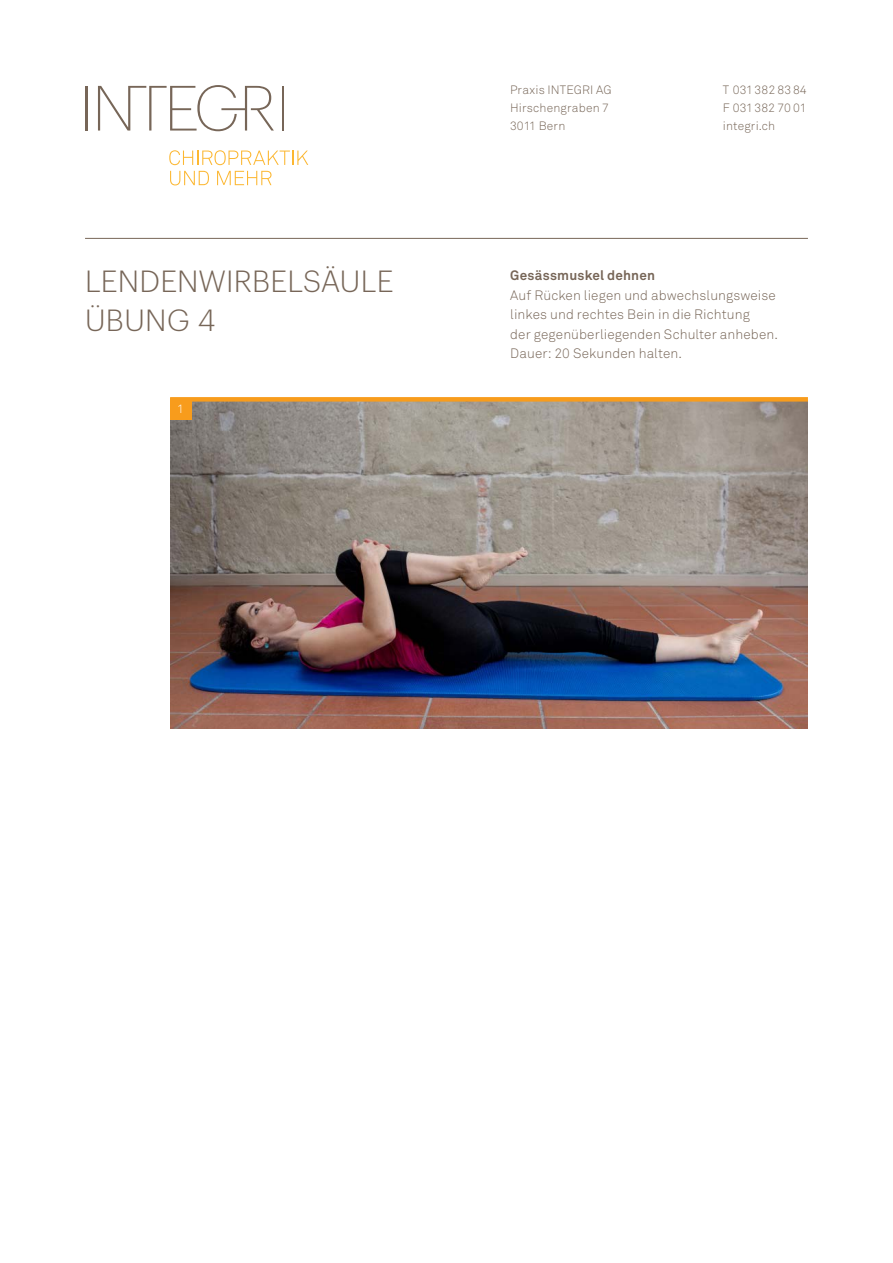
<style>
.page{position:relative;width:893px;height:1263px;background:#fff}
.page>*{position:absolute;margin:0;border:0;box-sizing:border-box;transform-origin:0 0}
.t1{font:300 30px/39px "Graphik";color:#776658}
.t2{font:300 13.5px/19.5px "Akkurat";letter-spacing:.005em;color:#776658}
.t3{font:700 13.5px "Akkurat";letter-spacing:.015em;color:#776658}
.t4{font:300 12px/18px "Akkurat";letter-spacing:.01em;color:#776658;text-align:justify}
.t5{font:300 12px "Akkurat";color:#fff}
</style>
<div class="page">
<svg style="left:169px;top:150px;width:139px;height:15px"></svg>
<svg style="left:170px;top:171px;width:39px;height:14px"></svg>
<svg style="left:217px;top:171px;width:55px;height:14px"></svg>
<hr style="left:85px;top:86px;width:2px;height:45px;background:#776658">
<hr style="left:282px;top:86px;width:2px;height:45px;background:#776658">
<svg style="left:98px;top:85px;width:176px;height:46px"></svg>
<hr style="left:85px;top:238px;width:723px;height:1px;background:#776658">
<img style="left:170px;top:402px;width:638px;height:327px">
<div style="left:170px;top:397px;width:638px;height:5px;background:#f89c1c"></div>
<div style="left:170px;top:398px;width:21px;height:21px;background:#f89c1c"></div>
<p class="t4" style="left:510px;top:81px;width:103px;text-align:left">Praxis INTEGRI AG<br>Hirschengraben 7<br>3011 Bern</p>
<p class="t4" style="left:723px;top:81px;width:85px">T 031 382 83 84<br>F 031 382 70 01 integri.ch</p>
<h1 class="t1" style="left:85px;top:259px;width:310px">LENDENWIRBELSÄULE<br>ÜBUNG 4</h1>
<p class="t3" style="left:510px;top:267px;width:146px">Gesässmuskel dehnen</p>
<p class="t2" style="left:510px;top:285px;width:269px">Auf Rücken liegen und abwechslungsweise linkes und rechtes Bein in die Richtung<br>der gegenüberliegenden Schulter anheben.<br>Dauer: 20 Sekunden halten.</p>
<p class="t5" style="left:177px;top:402px;width:8px">1</p>
</div>
